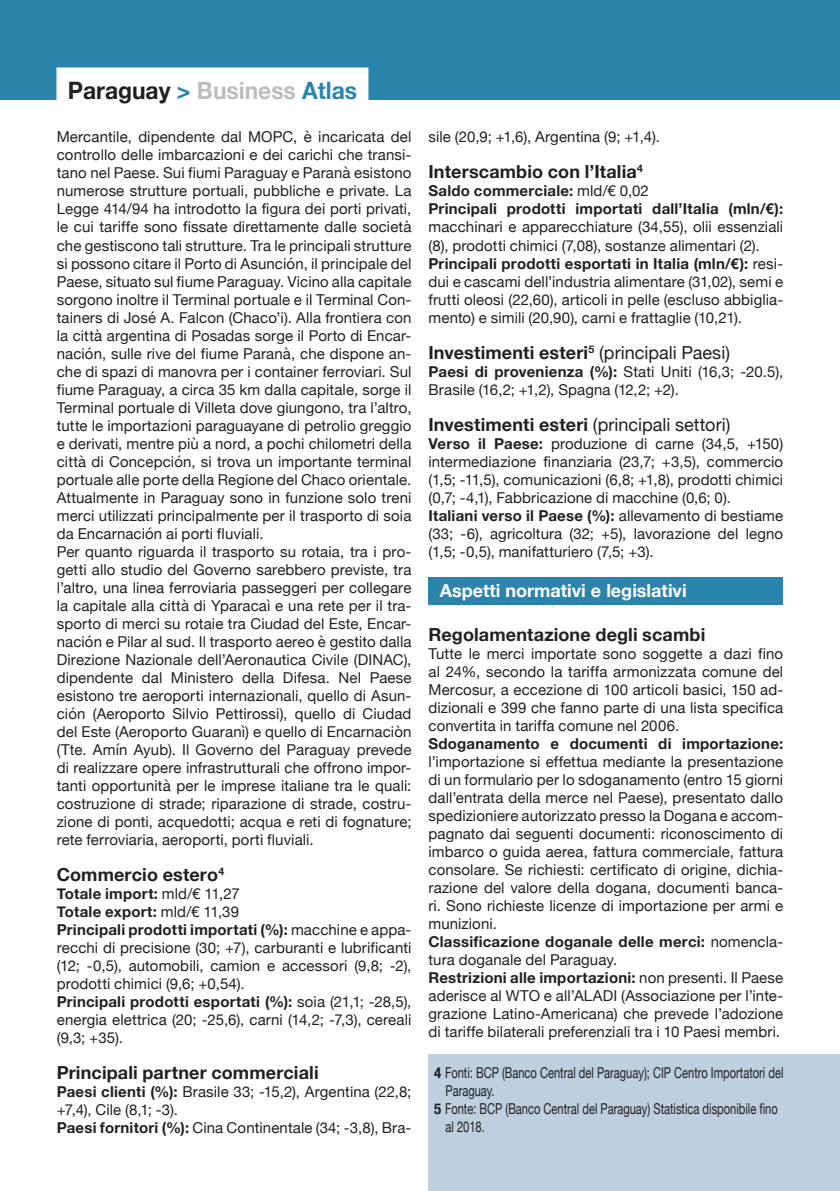
<style>
.page{position:relative;width:840px;height:1191px;background:#fff}
.page>*{position:absolute;margin:0;border:0;box-sizing:border-box;transform-origin:0 0}
.t1{font:700 24px "Helvetica Neue";color:#231f20;scale:.95 1}
.t2{font:700 18px "Helvetica Neue";letter-spacing:.005em;color:#231f20}
.t3{font:18px "Helvetica Neue";color:#231f20}
.t4{font:700 18px "Helvetica Neue";color:#fff}
.t5{font:15px/18px "Helvetica Neue";letter-spacing:.005em;color:#231f20;text-align:justify}
.t6{font:700 15px/18px "Helvetica Neue";letter-spacing:.015em;color:#231f20}
.t7{font:15px/18px "Helvetica Neue";letter-spacing:.005em;color:#231f20;scale:.74 1}
.s1{color:#2a84ac}
.s2{color:#bcbdc0}
.s3{font-weight:400}
.s4{font-weight:700}
.s5{font-weight:700;font-stretch:condensed}
</style>
<div class="page">
<div style="left:0;top:0;width:839px;height:99px;background:#2a84ac"></div>
<div style="left:428px;top:577px;width:354px;height:27px;background:#2a84ac"></div>
<div style="left:56px;top:67px;width:312px;height:36px;background:#fff"></div>
<div style="left:428px;top:1054px;width:411px;height:137px;background:#becfe0"></div>
<p class="t1" style="left:68px;top:72px;width:306px">Paraguay <span class="s1">&gt;</span> <span class="s2">Business</span> <span class="s1">Atlas</span></p>
<p class="t5" style="left:57px;top:129px;width:356px">Mercantile, dipendente dal MOPC, è incaricata del controllo delle imbarcazioni e dei carichi che transi&shy;tano nel Paese. Sui fiumi Paraguay e Paranà esistono numerose strutture portuali, pubbliche e private. La Legge 414/94 ha introdotto la figura dei porti privati, le cui tariffe sono fissate direttamente dalle società che gestiscono tali strutture. Tra le principali strutture si possono citare il Porto di Asunción, il principale del Paese, situato sul fiume Paraguay. Vicino alla capitale sorgono inoltre il Terminal portuale e il Terminal Con&shy;tainers di José A. Falcon (Chaco’i). Alla frontiera con la città argentina di Posadas sorge il Porto di Encar&shy;nación, sulle rive del fiume Paranà, che dispone an&shy;che di spazi di manovra per i container ferroviari. Sul fiume Paraguay, a circa 35 km dalla capitale, sorge il Terminal portuale di Villeta dove giungono, tra l’altro, tutte le importazioni paraguayane di petrolio greggio e derivati, mentre più a nord, a pochi chilometri della città di Concepción, si trova un importante terminal portuale alle porte della Regione del Chaco orientale.</p>
<p class="t5" style="left:57px;top:489px;width:356px">Attualmente in Paraguay sono in funzione solo treni merci utilizzati principalmente per il trasporto di soia da Encarnación ai porti fluviali.</p>
<p class="t5" style="left:57px;top:543px;width:356px">Per quanto riguarda il trasporto su rotaia, tra i pro&shy;getti allo studio del Governo sarebbero previste, tra l’altro, una linea ferroviaria passeggeri per collegare la capitale alla città di Yparacaì e una rete per il tra&shy;sporto di merci su rotaie tra Ciudad del Este, Encar&shy;nación e Pilar al sud. Il trasporto aereo è gestito dalla Direzione Nazionale dell’Aeronautica Civile (DINAC), dipendente dal Ministero della Difesa. Nel Paese esistono tre aeroporti internazionali, quello di Asun&shy;ción (Aeroporto Silvio Pettirossi), quello di Ciudad del Este (Aeroporto Guaranì) e quello di Encarnaciòn (Tte. Amín Ayub). Il Governo del Paraguay prevede di realizzare opere infrastrutturali che offrono impor&shy;tanti opportunità per le imprese italiane tra le quali: costruzione di strade; riparazione di strade, costru&shy;zione di ponti, acquedotti; acqua e reti di fognature; rete ferroviaria, aeroporti, porti fluviali.</p>
<p class="t2" style="left:57px;top:860px;width:169px">Commercio estero<sup>4</sup></p>
<p class="t6" style="left:57px;top:884px;width:185px">Totale import: <span class="s3">mld/€ 11,27</span></p>
<p class="t6" style="left:57px;top:902px;width:184px">Totale export: <span class="s3">mld/€ 11,39</span></p>
<p class="t5" style="left:57px;top:921px;width:356px"><span class="s4">Principali prodotti importati (%):</span> macchine e appa&shy;recchi di precisione (30; +7), carburanti e lubrificanti (12; -0,5), automobili, camion e accessori (9,8; -2), prodotti chimici (9,6; +0,54).</p>
<p class="t5" style="left:57px;top:993px;width:356px"><span class="s4">Principali prodotti esportati (%):</span> soia (21,1; -28,5), energia elettrica (20; -25,6), carni (14,2; -7,3), cereali (9,3; +35).</p>
<p class="t2" style="left:57px;top:1058px;width:263px">Principali partner commerciali</p>
<p class="t5" style="left:57px;top:1083px;width:356px"><span class="s4">Paesi clienti (%):</span> Brasile 33; -15,2), Argentina (22,8; +7,4), Cile (8,1; -3).</p>
<p class="t5" style="left:57px;top:1119px;width:356px"><span class="s4">Paesi fornitori (%):</span> Cina Continentale (34; -3,8), Bra-</p>
<p class="t5" style="left:428px;top:129px;width:233px">sile (20,9; +1,6), Argentina (9; +1,4).</p>
<p class="t2" style="left:428px;top:158px;width:216px">Interscambio con l’Italia<sup>4</sup></p>
<p class="t6" style="left:428px;top:182px;width:222px">Saldo commerciale: <span class="s3">mld/€ 0,02</span></p>
<p class="t5" style="left:428px;top:201px;width:356px"><span class="s4">Principali prodotti importati dall’Italia (mln/€): </span>macchinari e apparecchiature (34,55), olii essenziali (8), prodotti chimici (7,08), sostanze alimentari (2).</p>
<p class="t5" style="left:428px;top:255px;width:356px"><span class="s4">Principali prodotti esportati in Italia (mln/€):</span> resi&shy;dui e cascami dell’industria alimentare (31,02), semi e frutti oleosi (22,60), articoli in pelle (escluso abbiglia&shy;mento) e simili (20,90), carni e frattaglie (10,21).</p>
<p class="t2" style="left:428px;top:338px;width:303px">Investimenti esteri<sup>5</sup> <span class="s3">(principali Paesi)</span></p>
<p class="t5" style="left:428px;top:363px;width:356px"><span class="s4">Paesi di provenienza (%):</span> Stati Uniti (16,3; -20.5),<br>Brasile (16,2; +1,2), Spagna (12,2; +2).</p>
<p class="t3" style="left:428px;top:411px;width:303px"><span class="s4">Investimenti esteri</span> (principali settori)</p>
<p class="t5" style="left:428px;top:435px;width:356px"><span class="s4">Verso il Paese:</span> produzione di carne (34,5, +150) intermediazione finanziaria (23,7; +3,5), commercio (1,5; -11,5), comunicazioni (6,8; +1,8), prodotti chimici (0,7; -4,1), Fabbricazione di macchine (0,6; 0).</p>
<p class="t5" style="left:428px;top:507px;width:356px"><span class="s4">Italiani verso il Paese (%):</span> allevamento di bestiame (33; -6), agricoltura (32; +5), lavorazione del legno (1,5; -0,5), manifatturiero (7,5; +3).</p>
<p class="t4" style="left:439px;top:576px;width:248px">Aspetti normativi e legislativi</p>
<p class="t2" style="left:428px;top:620px;width:278px">Regolamentazione degli scambi</p>
<p class="t5" style="left:428px;top:645px;width:356px">Tutte le merci importate sono soggette a dazi fino al 24%, secondo la tariffa armonizzata comune del Mercosur, a eccezione di 100 articoli basici, 150 ad&shy;dizionali e 399 che fanno parte di una lista specifica convertita in tariffa comune nel 2006.</p>
<p class="t5" style="left:428px;top:735px;width:356px"><span class="s4">Sdoganamento e documenti di importazione: </span>l’importazione si effettua mediante la presentazione di un formulario per lo sdoganamento (entro 15 giorni dall’entrata della merce nel Paese), presentato dallo spedizioniere autorizzato presso la Dogana e accom&shy;pagnato dai seguenti documenti: riconoscimento di imbarco o guida aerea, fattura commerciale, fattura consolare. Se richiesti: certificato di origine, dichia&shy;razione del valore della dogana, documenti banca&shy;ri. Sono richieste licenze di importazione per armi e munizioni.</p>
<p class="t6" style="left:428px;top:932px;width:356px">Classificazione doganale delle merci: <span class="s3">nomencla&shy;tura doganale del Paraguay.</span></p>
<p class="t5" style="left:428px;top:969px;width:356px"><span class="s4">Restrizioni alle importazioni:</span> non presenti. Il Paese aderisce al WTO e all’ALADI (Associazione per l’inte&shy;grazione Latino-Americana) che prevede l’adozione di tariffe bilaterali preferenziali tra i 10 Paesi membri.</p>
<p class="t7" style="left:445px;top:1064px;width:458px;text-indent:-11px"><span class="s5">4</span> Fonti: BCP (Banco Central del Paraguay); CIP Centro Importatori del<br>Paraguay.</p>
<p class="t7" style="left:445px;top:1100px;width:450px;text-indent:-11px"><span class="s5">5</span> Fonte: BCP (Banco Central del Paraguay) Statistica disponibile fino al 2018.</p>
</div>
